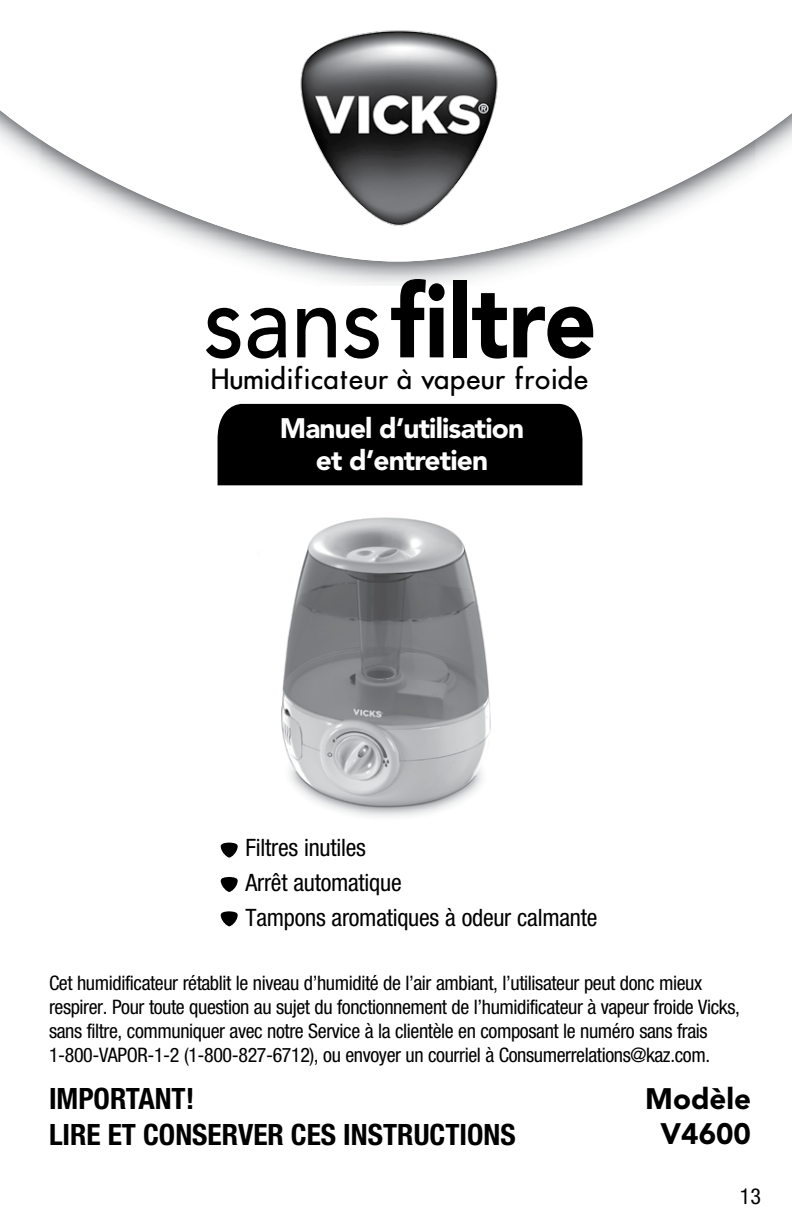
<style>
.page{position:relative;width:792px;height:1224px;background:#fff}
.page>*{position:absolute;margin:0;border:0;box-sizing:border-box;transform-origin:0 0}
.t1{font:900 102px "Avenir";color:#000;scale:.9 1}
.t2{font:700 condensed 29.4px/36px "Helvetica Neue";color:#000}
.t3{font:900 29.4px/35.4px "Avenir";color:#000;text-align:center}
.t4{font:900 28px/32px "Avenir";letter-spacing:-.03em;color:#fff;text-align:center}
.t5{font:500 27.4px "Futura";color:#000}
.t6{font:condensed 24px/34.8px "Helvetica Neue";letter-spacing:-.01em;color:#000}
.t7{font:condensed 22px "Helvetica Neue";color:#000}
.t8{font:condensed 20px/24px "Helvetica Neue";letter-spacing:-.02em;color:#000}
.s1{font-weight:500}
</style>
<div class="page">
<div style="left:218px;top:404px;width:364px;height:81px;background:#000"></div>
<img style="left:281px;top:517px;width:210px;height:300px">
<svg style="left:0;top:110px;width:792px;height:139px"></svg>
<img style="left:215px;top:30px;width:369px;height:256px">
<svg style="left:220px;top:843px;width:18px;height:15px"></svg>
<svg style="left:220px;top:877px;width:18px;height:15px"></svg>
<svg style="left:220px;top:911px;width:18px;height:15px"></svg>
<h1 class="t1" style="left:203px;top:260px;width:439px"><span class="s1">sans</span>filtre</h1>
<h3 class="t5" style="left:211px;top:361px;width:379px">Humidificateur à vapeur froide</h3>
<h3 class="t4" style="left:280px;top:412px;width:246px">Manuel d’utilisation et d’entretien</h3>
<p class="t6" style="left:245px;top:830px;width:353px">Filtres inutiles<br>Arrêt automatique<br>Tampons aromatiques à odeur calmante</p>
<p class="t8" style="left:49px;top:970px;width:692px">Cet humidificateur rétablit le niveau d’humidité de l’air ambiant, l’utilisateur peut donc mieux respirer. Pour toute question au sujet du fonctionnement de l’humidificateur à vapeur froide Vicks, sans filtre, communiquer avec notre Service à la clientèle en composant le numéro sans frais 1-800-VAPOR-1-2 (1-800-827-6712), ou envoyer un courriel à Consumerrelations@kaz.com.</p>
<h2 class="t2" style="left:49px;top:1080px;width:468px">IMPORTANT!<br>LIRE ET CONSERVER CES INSTRUCTIONS</h2>
<h2 class="t3" style="left:645px;top:1081px;width:107px">Modèle<br>V4600</h2>
<p class="t7" style="left:740px;top:1184px;width:23px">13</p>
</div>
